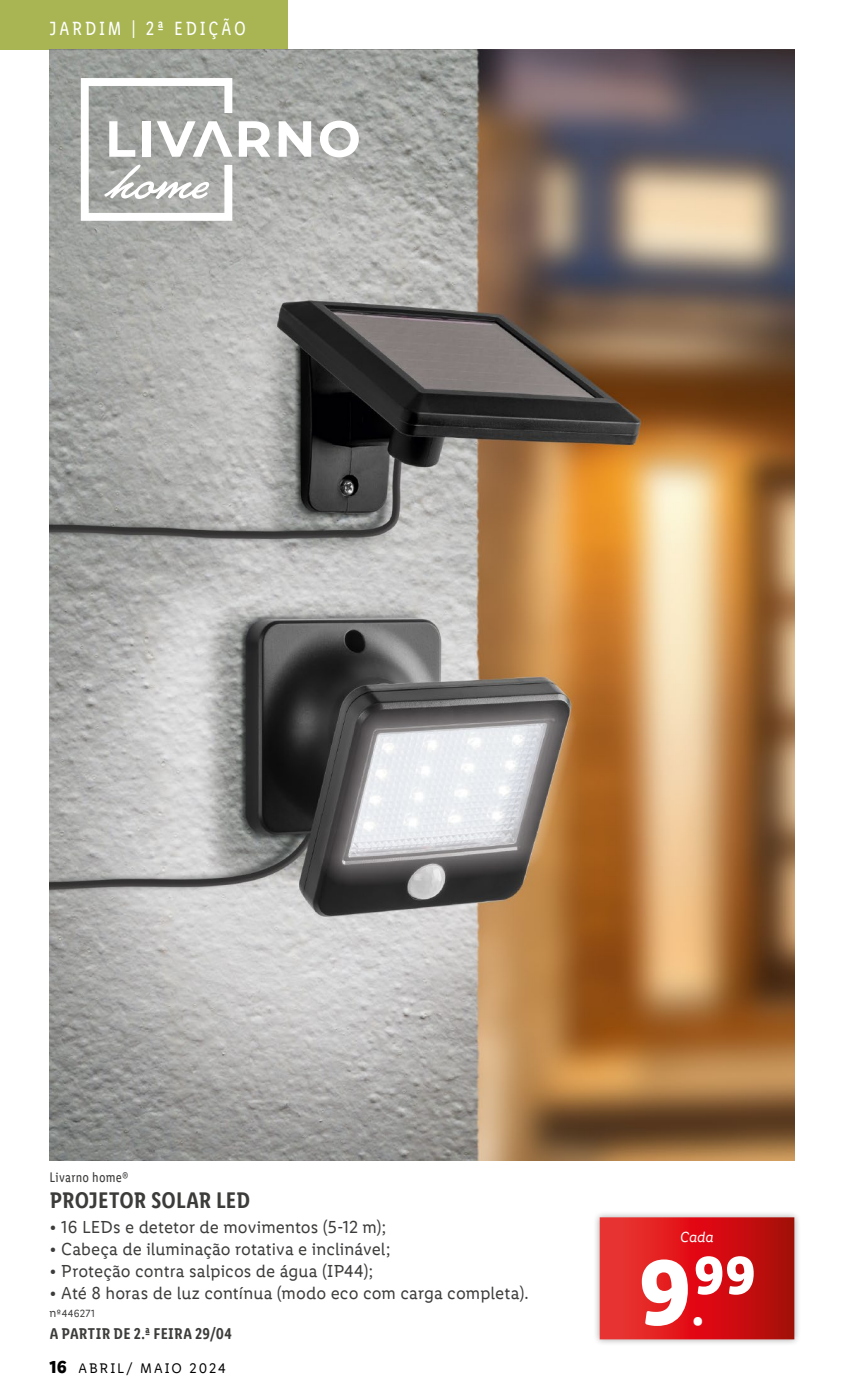
<style>
.page{position:relative;width:844px;height:1389px;background:#fff}
.page>*{position:absolute;margin:0;border:0;box-sizing:border-box;transform-origin:0 0}
.t1{font:700 93.1px "Lidl Font Pro";color:#fff}
.t2{font:700 54.07px "Lidl Font Pro";color:#fff}
.t3{font:600 22.75px "Lidl Font Cond Pro";letter-spacing:.005em;color:#3c3c3b}
.t4{font:19.25px "Lidl Font Cond Pro";letter-spacing:.14em;color:#fff}
.t5{font:17.5px "Lidl Font Pro";letter-spacing:.005em;color:#3c3c3b}
.t6{font:600 15.75px "Lidl Font Cond Pro";letter-spacing:.02em;color:#3c3c3b}
.t7{font:italic 14.7px "Lidl Font Pro";color:#fff}
.t8{font:14px "Lidl Font Pro";letter-spacing:.14em;color:#000}
.t9{font:14px "Lidl Font Cond Pro";letter-spacing:.02em;color:#3c3c3b}
.t10{font:10.5px "Lidl Font Pro";letter-spacing:.025em;color:#3c3c3b}
.s1{font-size:12.25px}
.s2{font-weight:700;font-size:17.5px}
.s3{font-size:46.55px}
</style>
<div class="page">
<div style="left:0;top:0;width:288px;height:50px;background:#a8b552"></div>
<div style="left:593px;top:1211px;width:207px;height:135px;background:#000;opacity:.15"></div>
<svg style="left:599px;top:1217px;width:195px;height:122px;background:#d51b1d"></svg>
<img style="left:50px;top:50px;width:744px;height:1111px">
<svg style="left:239px;top:121px;width:31px;height:36px"></svg>
<svg style="left:278px;top:121px;width:33px;height:36px"></svg>
<svg style="left:320px;top:121px;width:39px;height:36px"></svg>
<svg style="left:81px;top:78px;width:151px;height:143px"></svg>
<p class="t4" style="left:50px;top:17px;width:198px">JARDIM | 2ª EDIÇÃO</p>
<p class="t9" style="left:50px;top:1169px;width:80px">Livarno home®</p>
<h3 class="t3" style="left:50px;top:1187px;width:202px">PROJETOR SOLAR LED</h3>
<p class="t5" style="left:50px;top:1217px;width:338px">• 16 LEDs e detetor de movimentos (5-12 m);</p>
<p class="t5" style="left:50px;top:1239px;width:342px">• Cabeça de iluminação rotativa e inclinável;</p>
<p class="t5" style="left:50px;top:1261px;width:325px">• Proteção contra salpicos de água (IP44);</p>
<p class="t5" style="left:50px;top:1284px;width:480px">• Até 8 horas de luz contínua (modo eco com carga completa).</p>
<p class="t10" style="left:50px;top:1308px;width:47px"><span class="s1">n</span>º446271</p>
<p class="t6" style="left:50px;top:1325px;width:184px">A PARTIR DE 2.ª FEIRA 29/04</p>
<p class="t8" style="left:50px;top:1360px;width:178px"><span class="s2">16</span> ABRIL/ MAIO 2024</p>
<p class="t7" style="left:680px;top:1229px;width:35px">Cada</p>
<h1 class="t1" style="left:637px;top:1236px;width:68px">9<span class="s3">.</span></h1>
<h2 class="t2" style="left:693px;top:1242px;width:64px">99</h2>
</div>
